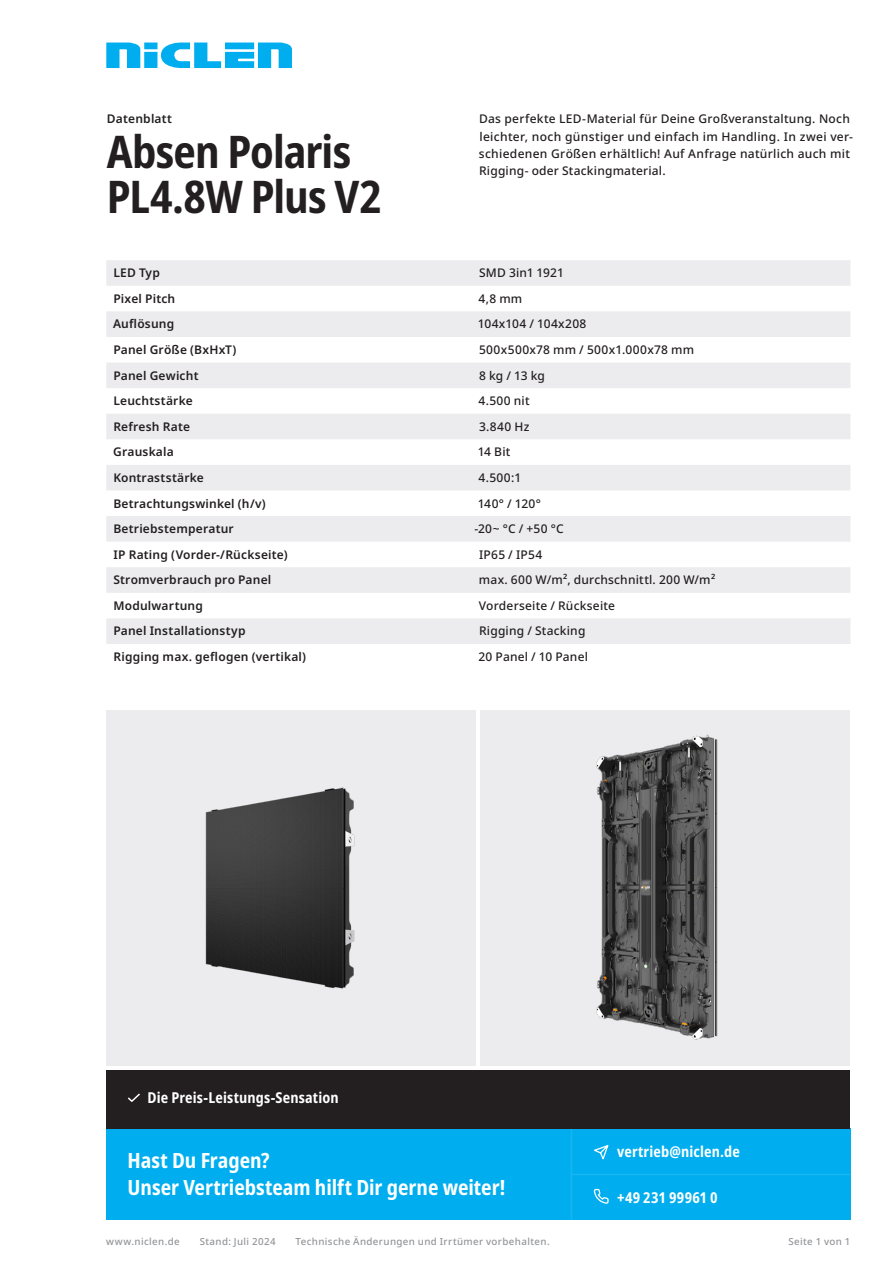
<style>
.page{position:relative;width:893px;height:1263px;background:#fff}
.page>*{position:absolute;margin:0;border:0;box-sizing:border-box;transform-origin:0 0}
.t1{font:700 condensed 45px/45px "Noto Sans";letter-spacing:-.02em;color:#231f20}
.t2{font:700 condensed 21px/27px "Noto Sans";color:#fff}
.t3{font:700 condensed 15px "Noto Sans";letter-spacing:.01em;color:#fff}
.t4{font:500 12px/17.2px "Noto Sans";letter-spacing:.02em;color:#231f20}
.t5{font:600 12px "Noto Sans";letter-spacing:.015em;color:#231f20}
.t6{font:500 9.75px "Noto Sans";letter-spacing:.04em;color:#939598}
</style>
<div class="page">
<svg style="left:106px;top:43px;width:186px;height:25px"></svg>
<div style="left:106px;top:1128px;width:744px;height:92px;background:#00aeef"></div>
<svg style="left:593px;top:1188px;width:16px;height:16px"></svg>
<svg style="left:591px;top:1144px;width:18px;height:18px"></svg>
<hr style="left:571px;top:1128px;width:1px;height:92px;background:#fff">
<hr style="left:572px;top:1174px;width:278px;height:1px;background:#fff">
<div style="left:107px;top:1070px;width:743px;height:58px;background:#231f20"></div>
<svg style="left:128px;top:1093px;width:12px;height:9px"></svg>
<svg style="left:106px;top:260px;width:744px;height:384px;fill:#ececee"></svg>
<div style="left:106px;top:710px;width:370px;height:355px;background:#ececee"></div>
<img style="left:136px;top:750px;width:275px;height:275px">
<div style="left:840px;top:710px;width:10px;height:355px;background:#ececee"></div>
<img style="left:480px;top:710px;width:360px;height:355px">
<p class="t5" style="left:107px;top:111px;width:67px">Datenblatt</p>
<h1 class="t1" style="left:107px;top:130px;width:277px">Absen Polaris<br>PL4.8W Plus V2</h1>
<p class="t4" style="left:479px;top:111px;width:376px">Das perfekte LED-Material für Deine Großveranstaltung. Noch leichter, noch günstiger und einfach im Handling. In zwei ver&shy;schiedenen Größen erhältlich! Auf Anfrage natürlich auch mit Rigging- oder Stackingmaterial.</p>
<p class="t5" style="left:113px;top:264px;width:48px">LED Typ</p>
<p class="t4" style="left:479px;top:265px;width:86px">SMD 3in1 1921</p>
<p class="t5" style="left:113px;top:290px;width:63px">Pixel Pitch</p>
<p class="t4" style="left:478px;top:290px;width:45px">4,8 mm</p>
<p class="t5" style="left:113px;top:316px;width:63px">Auflösung</p>
<p class="t4" style="left:478px;top:316px;width:110px">104x104 / 104x208</p>
<p class="t5" style="left:113px;top:341px;width:125px">Panel Größe (BxHxT)</p>
<p class="t4" style="left:479px;top:341px;width:216px">500x500x78 mm / 500x1.000x78 mm</p>
<p class="t5" style="left:113px;top:367px;width:87px">Panel Gewicht</p>
<p class="t4" style="left:479px;top:367px;width:67px">8 kg / 13 kg</p>
<p class="t5" style="left:113px;top:392px;width:81px">Leuchtstärke</p>
<p class="t4" style="left:478px;top:392px;width:53px">4.500 nit</p>
<p class="t5" style="left:113px;top:418px;width:78px">Refresh Rate</p>
<p class="t4" style="left:479px;top:418px;width:52px">3.840 Hz</p>
<p class="t5" style="left:113px;top:444px;width:62px">Grauskala</p>
<p class="t4" style="left:478px;top:444px;width:34px">14 Bit</p>
<p class="t5" style="left:113px;top:469px;width:92px">Kontraststärke</p>
<p class="t4" style="left:478px;top:469px;width:44px">4.500:1</p>
<p class="t5" style="left:113px;top:495px;width:154px">Betrachtungswinkel (h/v)</p>
<p class="t4" style="left:478px;top:495px;width:65px">140° / 120°</p>
<p class="t5" style="left:113px;top:520px;width:122px">Betriebstemperatur</p>
<p class="t4" style="left:474px;top:520px;width:91px">-20~ °C / ﹢50 °C</p>
<p class="t5" style="left:113px;top:546px;width:176px">IP Rating (Vorder-/Rückseite)</p>
<p class="t4" style="left:479px;top:546px;width:65px">IP65 / IP54</p>
<p class="t5" style="left:114px;top:571px;width:159px">Stromverbrauch pro Panel</p>
<p class="t4" style="left:479px;top:572px;width:238px">max. 600 W/m², durchschnittl. 200 W/m²</p>
<p class="t5" style="left:113px;top:597px;width:91px">Modulwartung</p>
<p class="t4" style="left:479px;top:597px;width:138px">Vorderseite / Rückseite</p>
<p class="t5" style="left:113px;top:623px;width:134px">Panel Installationstyp</p>
<p class="t4" style="left:479px;top:623px;width:108px">Rigging / Stacking</p>
<p class="t5" style="left:113px;top:648px;width:194px">Rigging max. geflogen (vertikal)</p>
<p class="t4" style="left:479px;top:648px;width:111px">20 Panel / 10 Panel</p>
<p class="t3" style="left:148px;top:1087px;width:193px">Die Preis-Leistungs-Sensation</p>
<h2 class="t2" style="left:128px;top:1147px;width:379px">Hast Du Fragen?<br>Unser Vertriebsteam hilft Dir gerne weiter!</h2>
<p class="t3" style="left:617px;top:1141px;width:124px">vertrieb@niclen.de</p>
<p class="t3" style="left:617px;top:1187px;width:102px">+49 231 99961 0</p>
<p class="t6" style="left:106px;top:1234px;width:75px">www.niclen.de</p>
<p class="t6" style="left:200px;top:1234px;width:77px">Stand: Juli 2024</p>
<p class="t6" style="left:296px;top:1234px;width:256px">Technische Änderungen und Irrtümer vorbehalten.</p>
<p class="t6" style="left:788px;top:1234px;width:64px">Seite 1 von 1</p>
</div>
